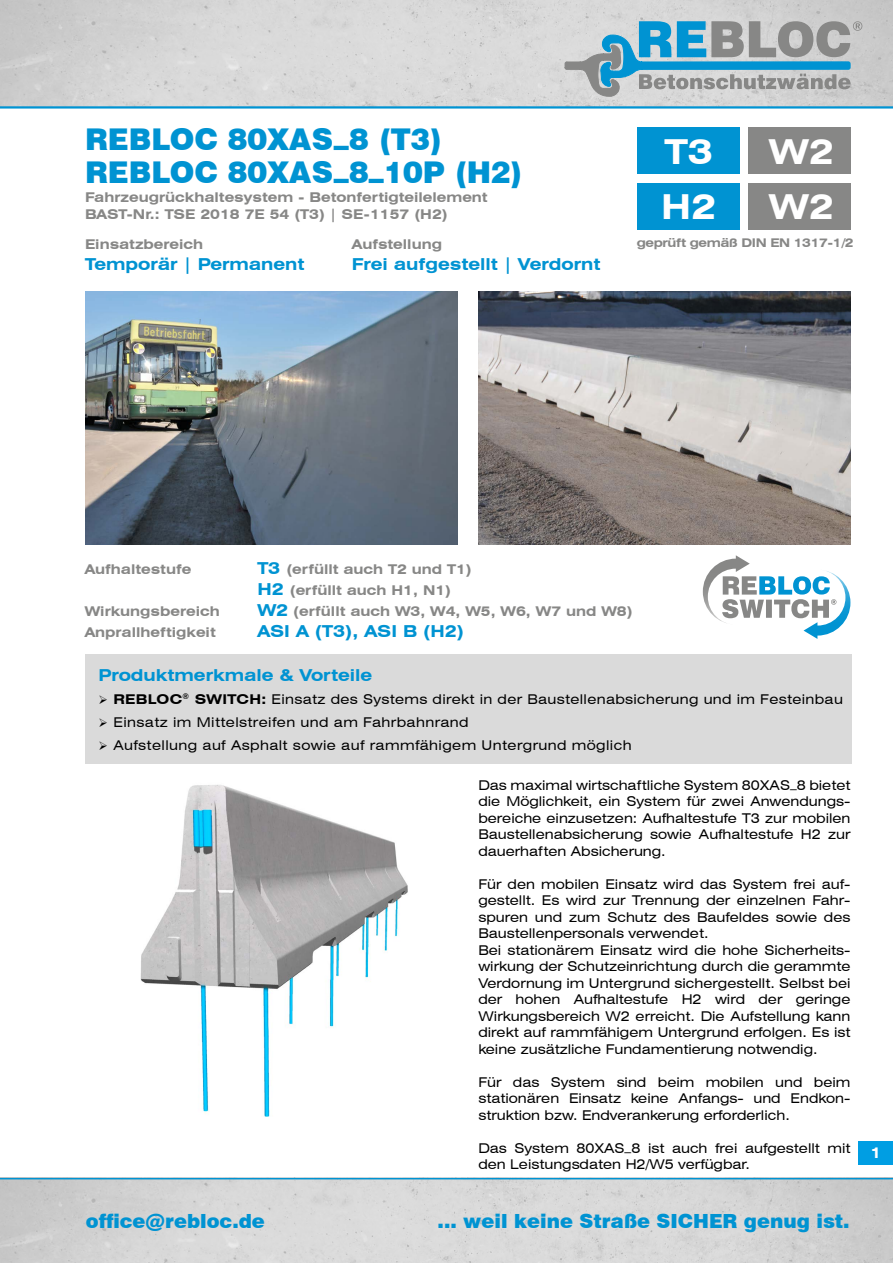
<style>
.page{position:relative;width:893px;height:1263px;background:#fff}
.page>*{position:absolute;margin:0;border:0;box-sizing:border-box;transform-origin:0 0}
.t1{font:700 expanded 34.5px "Swiss 721 BT";color:#fff}
.t2{font:900 30px/33px "Swiss 721 BT";color:#0093d2}
.t3{font:900 19.5px "Swiss 721 BT";color:#0093d2}
.t4{font:700 expanded 16.5px "Swiss 721 BT";color:#0093d2}
.t5{font:700 expanded 15px "Swiss 721 BT";color:#fff}
.t6{font:expanded 13.5px/16.5px "Swiss 721 BT";color:#000;text-align:justify}
.t7{font:700 expanded 13.5px/21px "Swiss 721 BT";color:#878786}
.t8{font:expanded 13.5px "Swiss 721 BT";letter-spacing:.03em;color:#000}
.t9{font:expanded 13.5px "Swiss 721 BT";letter-spacing:.025em;color:#000}
.t10{font:700 expanded 12px "Swiss 721 BT";letter-spacing:-.03em;color:#878786}
.s1{font-size:16.5px;color:#0093d2}
.s2{font-weight:700}
</style>
<div class="page">
<div style="left:859px;top:1141px;width:34px;height:23px;background:#009ee3"></div>
<img style="left:0;top:1179px;width:893px;height:84px">
<img style="left:0;top:0;width:893px;height:106px">
<hr style="left:0;top:106px;width:893px;height:3px;background:#0093d2">
<hr style="left:0;top:1178px;width:893px;height:1px;background:#0093d2">
<div style="left:85px;top:654px;width:766px;height:109px;background:#dadada"></div>
<img style="left:85px;top:291px;width:372px;height:254px">
<img style="left:478px;top:291px;width:372px;height:254px">
<div style="left:638px;top:128px;width:102px;height:46px;background:#0093d2"></div>
<div style="left:748px;top:128px;width:102px;height:46px;background:#878786"></div>
<div style="left:638px;top:183px;width:102px;height:47px;background:#0093d2"></div>
<div style="left:748px;top:183px;width:102px;height:47px;background:#878786"></div>
<img style="left:140px;top:785px;width:268px;height:331px">
<svg style="left:703px;top:555px;width:147px;height:84px"></svg>
<svg style="left:564px;top:21px;width:298px;height:76px;background:#95b3bf"></svg>
<h2 class="t2" style="left:85px;top:123px;width:439px">REBLOC 80XAS_8 (T3)<br>REBLOC 80XAS_8_10P (H2)</h2>
<p class="t7" style="left:85px;top:189px;width:404px;line-height:16.5px">Fahrzeugrückhaltesystem - Betonfertigteilelement<br>BAST-Nr.: TSE 2018 7E 54 (T3) | SE-1157 (H2)</p>
<p class="t7" style="left:85px;top:234px;width:120px">Einsatzbereich</p>
<p class="t4" style="left:85px;top:254px;width:221px">Temporär | Permanent</p>
<p class="t7" style="left:352px;top:234px;width:92px">Aufstellung</p>
<p class="t4" style="left:352px;top:254px;width:250px">Frei aufgestellt | Verdornt</p>
<h1 class="t1" style="left:665px;top:131px;width:50px">T3</h1>
<h1 class="t1" style="left:769px;top:131px;width:66px">W2</h1>
<h1 class="t1" style="left:661px;top:186px;width:57px">H2</h1>
<h1 class="t1" style="left:769px;top:186px;width:66px">W2</h1>
<p class="t10" style="left:637px;top:236px;width:218px">geprüft gemäß DIN EN 1317-1/2</p>
<p class="t7" style="left:85px;top:558px;width:108px">Aufhaltestufe</p>
<p class="t7" style="left:257px;top:558px;width:216px"><span class="s1">T3</span> (erfüllt auch T2 und T1)<br><span class="s1">H2</span> (erfüllt auch H1, N1)</p>
<p class="t7" style="left:85px;top:600px;width:137px">Wirkungsbereich</p>
<p class="t7" style="left:257px;top:600px;width:377px"><span class="s1">W2</span> (erfüllt auch W3, W4, W5, W6, W7 und W8)</p>
<p class="t7" style="left:85px;top:621px;width:132px">Anprallheftigkeit</p>
<p class="t4" style="left:257px;top:621px;width:208px">ASI A (T3), ASI B (H2)</p>
<p class="t4" style="left:98px;top:665px;width:276px">Produktmerkmale &amp; Vorteile</p>
<p class="t9" style="left:98px;top:691px;width:746px">➢ <span class="s2">REBLOC</span><sup>®</sup> <span class="s2">SWITCH:</span> Einsatz des Systems direkt in der Baustellenabsicherung und im Festeinbau</p>
<p class="t8" style="left:98px;top:714px;width:372px">➢ Einsatz im Mittelstreifen und am Fahrbahnrand</p>
<p class="t8" style="left:98px;top:737px;width:535px">➢ Aufstellung auf Asphalt sowie auf rammfähigem Untergrund möglich</p>
<p class="t6" style="left:478px;top:776px;width:374px">Das maximal wirtschaftliche System 80XAS_8 bietet die Möglichkeit, ein System für zwei Anwendungs&shy;bereiche einzusetzen: Aufhaltestufe T3 zur mobilen Baustellenabsicherung sowie Aufhaltestufe H2 zur dauerhaften Absicherung.</p>
<p class="t6" style="left:478px;top:875px;width:374px;text-align:left">Für den mobilen Einsatz wird das System frei auf&shy;gestellt. Es wird zur Trennung der einzelnen Fahr&shy;spuren und zum Schutz des Baufeldes sowie des Baustellenpersonals verwendet.<br>Bei stationärem Einsatz wird die hohe Sicherheits&shy;wirkung der Schutzeinrichtung durch die gerammte Verdornung im Untergrund sichergestellt. Selbst bei der hohen Aufhaltestufe H2 wird der geringe Wirkungsbereich W2 erreicht. Die Aufstellung kann direkt auf rammfähigem Untergrund erfolgen. Es ist keine zusätzliche Fundamentierung notwendig.</p>
<p class="t6" style="left:478px;top:1073px;width:374px">Für das System sind beim mobilen und beim stationären Einsatz keine Anfangs- und Endkon&shy;struktion bzw. Endverankerung erforderlich.</p>
<p class="t6" style="left:478px;top:1139px;width:374px">Das System 80XAS_8 ist auch frei aufgestellt mit den Leistungsdaten H2/W5 verfügbar.</p>
<h3 class="t3" style="left:86px;top:1210px;width:181px">office@rebloc.de</h3>
<h3 class="t3" style="left:438px;top:1210px;width:414px">... weil keine Straße SICHER genug ist.</h3>
<p class="t5" style="left:870px;top:1144px;width:12px">1</p>
</div>
